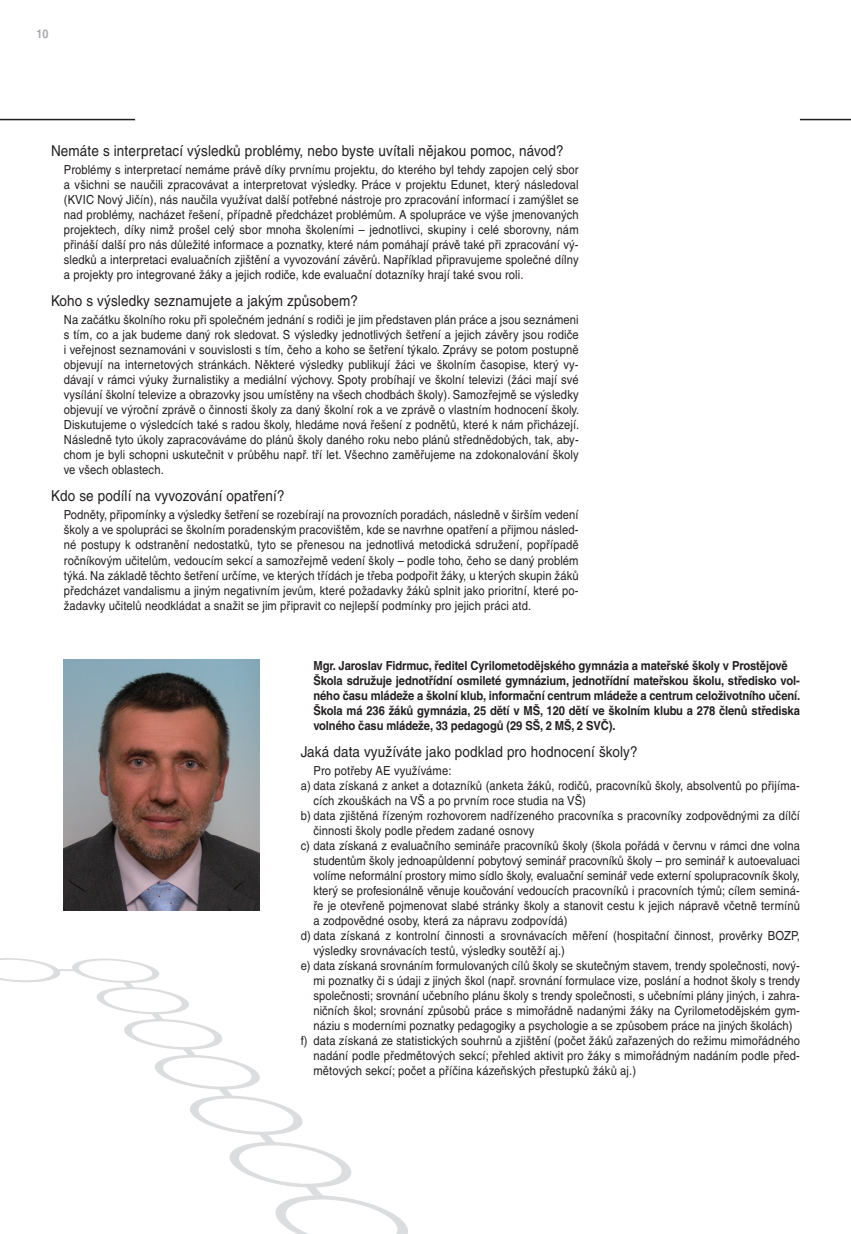
<style>
.page{position:relative;width:851px;height:1234px;background:#fff}
.page>*{position:absolute;margin:0;border:0;box-sizing:border-box;transform-origin:0 0}
.t1{font:15px "Helvetica CE";letter-spacing:.01em;color:#231f20;scale:.9 1}
.t2{font:12.45px/15px "Helvetica CE";letter-spacing:.01em;color:#231f20;text-align:justify;scale:.9 1}
.t3{font:700 12.45px/15px "Helvetica CE";letter-spacing:-.01em;color:#231f20;scale:.9 1}
.t4{font:700 12px "Helvetica CE";color:#a8a9ad;scale:.9 1}
</style>
<div class="page">
<hr style="left:0;top:119px;width:135px;height:1px;background:#231f20">
<hr style="left:799px;top:119px;width:51px;height:1px;background:#231f20">
<img style="left:64px;top:659px;width:195px;height:250px">
<svg style="left:0;top:958px;width:408px;height:275px"></svg>
<p class="t4" style="left:36px;top:26px;width:15px">10</p>
<p class="t1" style="left:51px;top:142px;width:571px">Nemáte s interpretací výsledků problémy, nebo byste uvítali nějakou pomoc, návod?</p>
<p class="t2" style="left:64px;top:162px;width:573px">Problémy s interpretací nemáme právě díky prvnímu projektu, do kterého byl tehdy zapojen celý sbor a všichni se naučili zpracovávat a interpretovat výsledky. Práce v projektu Edunet, který následoval (KVIC Nový Jičín), nás naučila využívat další potřebné nástroje pro zpracování informací i zamýšlet se nad problémy, nacházet řešení, případně předcházet problémům. A spolupráce ve výše jmenovaných projektech, díky nimž prošel celý sbor mnoha školeními – jednotlivci, skupiny i celé sborovny, nám přináší další pro nás důležité informace a poznatky, které nám pomáhají právě také při zpracování vý&shy;sledků a interpretaci evaluačních zjištění a vyvozování závěrů. Například připravujeme společné dílny a projekty pro integrované žáky a jejich rodiče, kde evaluační dotazníky hrají také svou roli.</p>
<p class="t1" style="left:51px;top:292px;width:342px">Koho s výsledky seznamujete a jakým způsobem?</p>
<p class="t2" style="left:64px;top:312px;width:574px">Na začátku školního roku při společném jednání s rodiči je jim představen plán práce a jsou seznámeni s tím, co a jak budeme daný rok sledovat. S výsledky jednotlivých šetření a jejich závěry jsou rodiče i veřejnost seznamováni v souvislosti s tím, čeho a koho se šetření týkalo. Zprávy se potom postupně objevují na internetových stránkách. Některé výsledky publikují žáci ve školním časopise, který vy&shy;dávají v rámci výuky žurnalistiky a mediální výchovy. Spoty probíhají ve školní televizi (žáci mají své vysílání školní televize a obrazovky jsou umístěny na všech chodbách školy). Samozřejmě se výsledky objevují ve výroční zprávě o činnosti školy za daný školní rok a ve zprávě o vlastním hodnocení školy.<br>Diskutujeme o výsledcích také s radou školy, hledáme nová řešení z podnětů, které k nám přicházejí.<br>Následně tyto úkoly zapracováváme do plánů školy daného roku nebo plánů střednědobých, tak, aby&shy;chom je byli schopni uskutečnit v průběhu např. tří let. Všechno zaměřujeme na zdokonalování školy ve všech oblastech.</p>
<p class="t1" style="left:51px;top:487px;width:261px">Kdo se podílí na vyvozování opatření?</p>
<p class="t2" style="left:64px;top:507px;width:573px">Podněty, připomínky a výsledky šetření se rozebírají na provozních poradách, následně v širším vedení školy a ve spolupráci se školním poradenským pracovištěm, kde se navrhne opatření a přijmou násled&shy;né postupy k odstranění nedostatků, tyto se přenesou na jednotlivá metodická sdružení, popřípadě ročníkovým učitelům, vedoucím sekcí a samozřejmě vedení školy – podle toho, čeho se daný problém týká. Na základě těchto šetření určíme, ve kterých třídách je třeba podpořit žáky, u kterých skupin žáků předcházet vandalismu a jiným negativním jevům, které požadavky žáků splnit jako prioritní, které po&shy;žadavky učitelů neodkládat a snažit se jim připravit co nejlepší podmínky pro jejich práci atd.</p>
<p class="t3" style="left:313px;top:657px;width:542px">Mgr. Jaroslav Fidrmuc, ředitel Cyrilometodějského gymnázia a mateřské školy v Prostějově Škola sdružuje jednotřídní osmileté gymnázium, jednotřídní mateřskou školu, středisko vol&shy;ného času mládeže a školní klub, informační centrum mládeže a centrum celoživotního učení.<br>Škola má 236 žáků gymnázia, 25 dětí v MŠ, 120 dětí ve školním klubu a 278 členů střediska volného času mládeže, 33 pedagogů (29 SŠ, 2 MŠ, 2 SVČ).</p>
<p class="t1" style="left:300px;top:742px;width:376px">Jaká data využíváte jako podklad pro hodnocení školy?</p>
<p class="t2" style="left:313px;top:762px;width:155px">Pro potřeby AE využíváme:</p>
<p class="t2" style="left:300px;top:777px;width:556px">a) data získaná z anket a dotazníků (anketa žáků, rodičů, pracovníků školy, absolventů po přijíma-</p>
<p class="t2" style="left:313px;top:792px;width:304px">cích zkouškách na VŠ a po prvním roce studia na VŠ)</p>
<p class="t2" style="left:300px;top:807px;width:556px">b) data zjištěná řízeným rozhovorem nadřízeného pracovníka s pracovníky zodpovědnými za dílčí</p>
<p class="t2" style="left:313px;top:822px;width:247px">činnosti školy podle předem zadané osnovy</p>
<p class="t2" style="left:300px;top:837px;width:556px">c) data získaná z evaluačního semináře pracovníků školy (škola pořádá v červnu v rámci dne volna</p>
<p class="t2" style="left:313px;top:852px;width:542px">studentům školy jednoapůldenní pobytový seminář pracovníků školy – pro seminář k autoevaluaci</p>
<p class="t2" style="left:313px;top:867px;width:542px">volíme neformální prostory mimo sídlo školy, evaluační seminář vede externí spolupracovník školy,</p>
<p class="t2" style="left:313px;top:882px;width:542px">který se profesionálně věnuje koučování vedoucích pracovníků i pracovních týmů; cílem seminá-</p>
<p class="t2" style="left:313px;top:897px;width:542px">ře je otevřeně pojmenovat slabé stránky školy a stanovit cestu k jejich nápravě včetně termínů</p>
<p class="t2" style="left:313px;top:912px;width:284px">a zodpovědné osoby, která za nápravu zodpovídá)</p>
<p class="t2" style="left:300px;top:927px;width:556px">d) data získaná z kontrolní činnosti a srovnávacích měření (hospitační činnost, prověrky BOZP,</p>
<p class="t2" style="left:313px;top:942px;width:281px">výsledky srovnávacích testů, výsledky soutěží aj.)</p>
<p class="t2" style="left:300px;top:957px;width:556px">e) data získaná srovnáním formulovaných cílů školy se skutečným stavem, trendy společnosti, nový-</p>
<p class="t2" style="left:313px;top:972px;width:542px">mi poznatky či s údaji z jiných škol (např. srovnání formulace vize, poslání a hodnot školy s trendy</p>
<p class="t2" style="left:313px;top:987px;width:542px">společnosti; srovnání učebního plánu školy s trendy společnosti, s učebními plány jiných, i zahra-</p>
<p class="t2" style="left:313px;top:1002px;width:542px">ničních škol; srovnání způsobů práce s mimořádně nadanými žáky na Cyrilometodějském gym-</p>
<p class="t2" style="left:313px;top:1017px;width:533px">náziu s moderními poznatky pedagogiky a psychologie a se způsobem práce na jiných školách)</p>
<p class="t2" style="left:300px;top:1032px;width:556px">f) data získaná ze statistických souhrnů a zjištění (počet žáků zařazených do režimu mimořádného</p>
<p class="t2" style="left:313px;top:1047px;width:542px">nadání podle předmětových sekcí; přehled aktivit pro žáky s mimořádným nadáním podle před-</p>
<p class="t2" style="left:313px;top:1062px;width:360px">mětových sekcí; počet a příčina kázeňských přestupků žáků aj.)</p>
</div>
